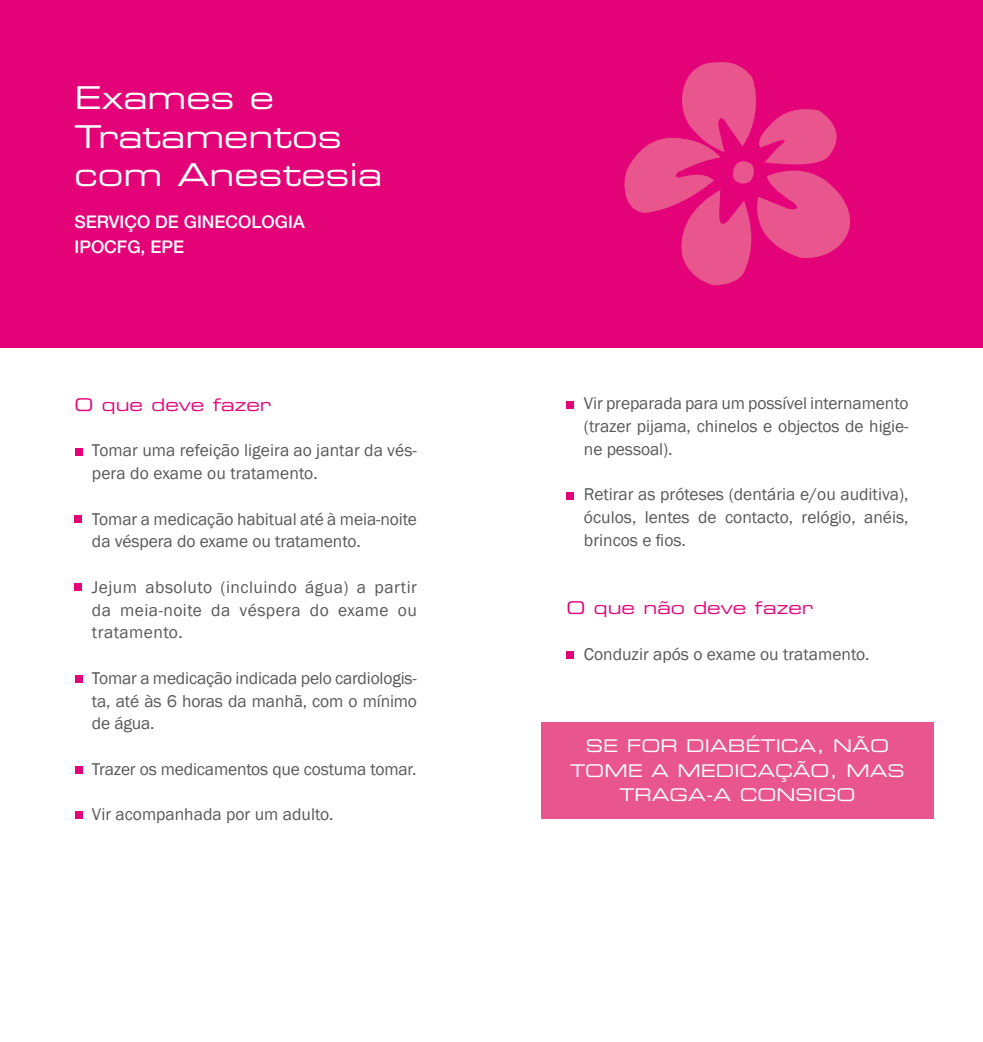
<style>
.page{position:relative;width:983px;height:1042px;background:#fff}
.page>*{position:absolute;margin:0;border:0;box-sizing:border-box;transform-origin:0 0}
.t1{font:31.5px "Eurostile Extended Two";color:#fff}
.corpo_texto{font:17.5px/22.8px "Franklin Gothic";letter-spacing:-.005em;color:#57585a;text-align:justify}
.titulo{font:17.5px/24.5px "Eurostile Extended Two";color:#fff;text-align:center}
.t2{font:500 17.5px "Helvetica Neue";color:#fff}
.t3{font:17.5px "Eurostile Extended Two";color:#e40278}
</style>
<div class="page">
<div style="left:541px;top:722px;width:392px;height:97px;background:#e9558d"></div>
<div style="left:0;top:0;width:982px;height:347px;background:#e40278"></div>
<div style="left:566px;top:401px;width:7px;height:7px;background:#e40278"></div>
<svg style="left:624px;top:62px;width:226px;height:223px"></svg>
<div style="left:566px;top:492px;width:7px;height:7px;background:#e40278"></div>
<div style="left:74px;top:515px;width:8px;height:8px;background:#e40278"></div>
<div style="left:75px;top:448px;width:7px;height:7px;background:#e40278"></div>
<div style="left:74px;top:584px;width:8px;height:7px;background:#e40278"></div>
<div style="left:75px;top:675px;width:7px;height:7px;background:#e40278"></div>
<div style="left:75px;top:766px;width:7px;height:7px;background:#e40278"></div>
<div style="left:75px;top:811px;width:7px;height:8px;background:#e40278"></div>
<div style="left:566px;top:651px;width:7px;height:7px;background:#e40278"></div>
<p class="t1" style="left:74px;top:76px;width:201px">Exames e</p>
<p class="t1" style="left:74px;top:115px;width:269px">Tratamentos</p>
<p class="t1" style="left:74px;top:153px;width:309px">com Anestesia</p>
<p class="t2" style="left:74px;top:212px;width:232px">SERVIÇO DE GINECOLOGIA</p>
<p class="t2" style="left:74px;top:236px;width:111px">IPOCFG, EPE</p>
<p class="t3" style="left:74px;top:392px;width:198px">O que deve fazer</p>
<p class="corpo_texto" style="left:92px;top:439px;width:326px">Tomar uma refeição ligeira ao jantar da vés&shy;pera do exame ou tratamento.</p>
<p class="corpo_texto" style="left:92px;top:508px;width:326px">Tomar a medicação habitual até à meia-noite da véspera do exame ou tratamento.</p>
<p class="corpo_texto" style="left:92px;top:576px;width:326px">Jejum absoluto (incluindo água) a partir da meia-noite da véspera do exame ou tratamento.</p>
<p class="corpo_texto" style="left:92px;top:667px;width:326px">Tomar a medicação indicada pelo cardiologis&shy;ta, até às 6 horas da manhã, com o mínimo de água.</p>
<p class="corpo_texto" style="left:92px;top:758px;width:326px">Trazer os medicamentos que costuma tomar.</p>
<p class="corpo_texto" style="left:92px;top:803px;width:243px">Vir acompanhada por um adulto.</p>
<p class="corpo_texto" style="left:584px;top:392px;width:326px">Vir preparada para um possível internamento (trazer pijama, chinelos e objectos de higie&shy;ne pessoal).</p>
<p class="corpo_texto" style="left:584px;top:483px;width:326px">Retirar as próteses (dentária e/ou auditiva), óculos, lentes de contacto, relógio, anéis, brincos e fios.</p>
<p class="t3" style="left:566px;top:596px;width:248px">O que não deve fazer</p>
<p class="corpo_texto" style="left:584px;top:643px;width:287px">Conduzir após o exame ou tratamento.</p>
<p class="titulo" style="left:570px;top:733px;width:336px">SE FOR DIABÉTICA, NÃO<br>TOME A MEDICAÇÃO, MAS<br>TRAGA-A CONSIGO</p>
</div>
